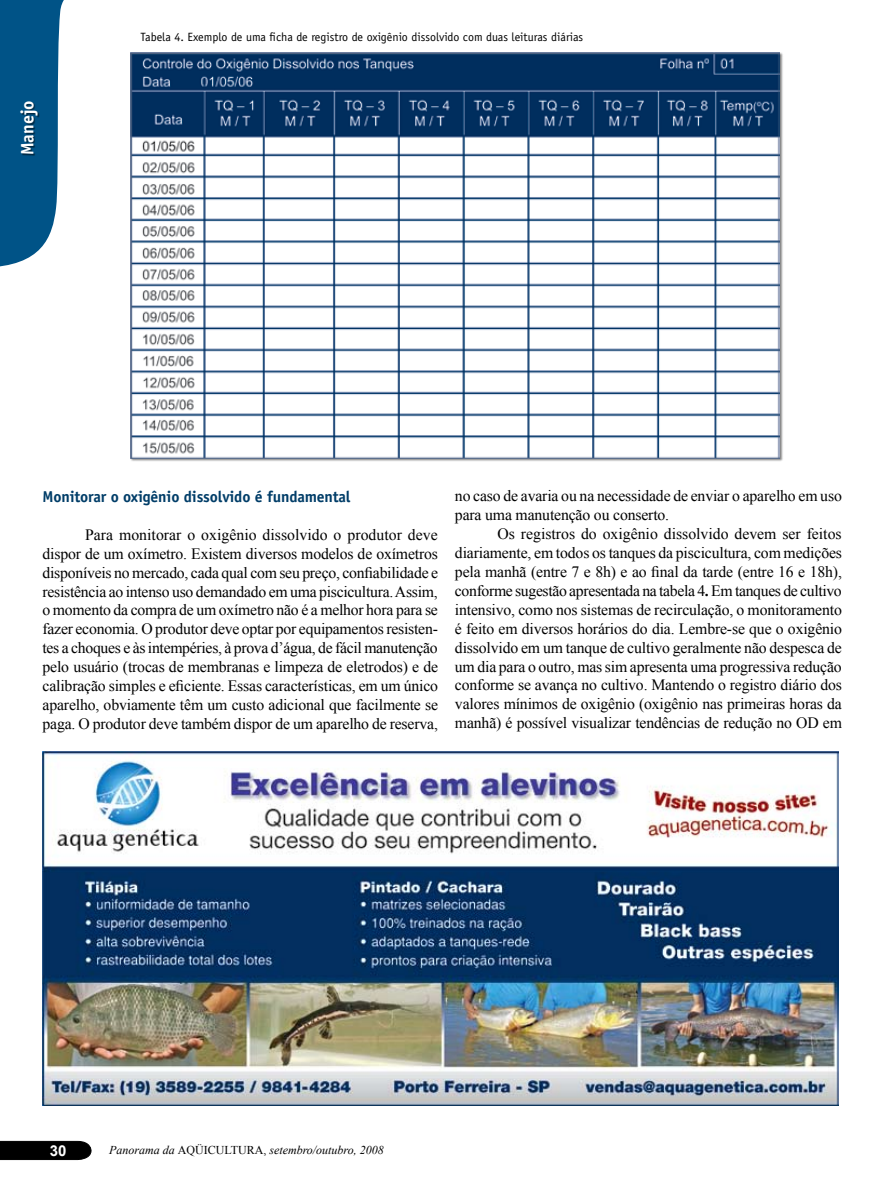
<style>
.page{position:relative;width:893px;height:1191px;background:#fff}
.page>*{position:absolute;margin:0;border:0;box-sizing:border-box;transform-origin:0 0}
.t1{font:700 18px "Officina Sans";color:#fff}
.t2{font:15.75px/18.9px "Times New Roman";letter-spacing:-.01em;color:#000;text-align:justify}
.t3{font:700 15.75px "Officina Sans";letter-spacing:-.01em;color:#003d68}
.t4{font:700 15px "Arial";color:#fff}
.t5{font:12px "Officina Sans";color:#000}
.t6{font:italic 12px "Times New Roman";color:#000}
.s1{font-weight:700}
.s2{font-style:normal}
</style>
<div class="page">
<svg style="left:0;top:1140px;width:92px;height:20px"></svg>
<svg style="left:0;top:0;width:64px;height:267px"></svg>
<div style="left:21px;top:102px;width:35px;height:265px;background:#000;opacity:.5"></div>
<div style="left:130px;top:52px;width:659px;height:415px;background:#000;opacity:.5"></div>
<img style="left:130px;top:52px;width:650px;height:406px">
<img style="left:43px;top:751px;width:796px;height:354px">
<p class="t1" style="left:16px;top:155px;width:57px;rotate:-90deg">Manejo</p>
<p class="t5" style="left:140px;top:30px;width:444px">Tabela 4. Exemplo de uma ficha de registro de oxigênio dissolvido com duas leituras diárias</p>
<p class="t3" style="left:43px;top:487px;width:310px">Monitorar o oxigênio dissolvido é fundamental</p>
<p class="t2" style="left:43px;top:525px;width:397px;text-indent:43px">Para monitorar o oxigênio dissolvido o produtor deve dispor de um oxímetro. Existem diversos modelos de oxímetros disponíveis no mercado, cada qual com seu preço, confiabilidade e resistência ao intenso uso demandado em uma piscicultura. Assim, o momento da compra de um oxímetro não é a melhor hora para se fazer economia. O produtor deve optar por equipamentos resisten&shy;tes a choques e às intempéries, à prova d’água, de fácil manutenção pelo usuário (trocas de membranas e limpeza de eletrodos) e de calibração simples e eficiente. Essas características, em um único aparelho, obviamente têm um custo adicional que facilmente se paga. O produtor deve também dispor de um aparelho de reserva,</p>
<p class="t2" style="left:455px;top:486px;width:388px">no caso de avaria ou na necessidade de enviar o aparelho em uso para uma manutenção ou conserto.</p>
<p class="t2" style="left:455px;top:524px;width:389px;text-indent:43px">Os registros do oxigênio dissolvido devem ser feitos diariamente, em todos os tanques da piscicultura, com medições pela manhã (entre 7 e 8h) e ao final da tarde (entre 16 e 18h), conforme sugestão apresentada na tabela 4<span class="s1">.</span> Em tanques de cultivo intensivo, como nos sistemas de recirculação, o monitoramento é feito em diversos horários do dia. Lembre-se que o oxigênio dissolvido em um tanque de cultivo geralmente não despesca de um dia para o outro, mas sim apresenta uma progressiva redução conforme se avança no cultivo. Mantendo o registro diário dos valores mínimos de oxigênio (oxigênio nas primeiras horas da manhã) é possível visualizar tendências de redução no OD em</p>
<p class="t4" style="left:50px;top:1140px;width:18px">30</p>
<p class="t6" style="left:109px;top:1141px;width:276px">Panorama da <span class="s2">AQÜICULTURA,</span> setembro/outubro, 2008</p>
</div>
